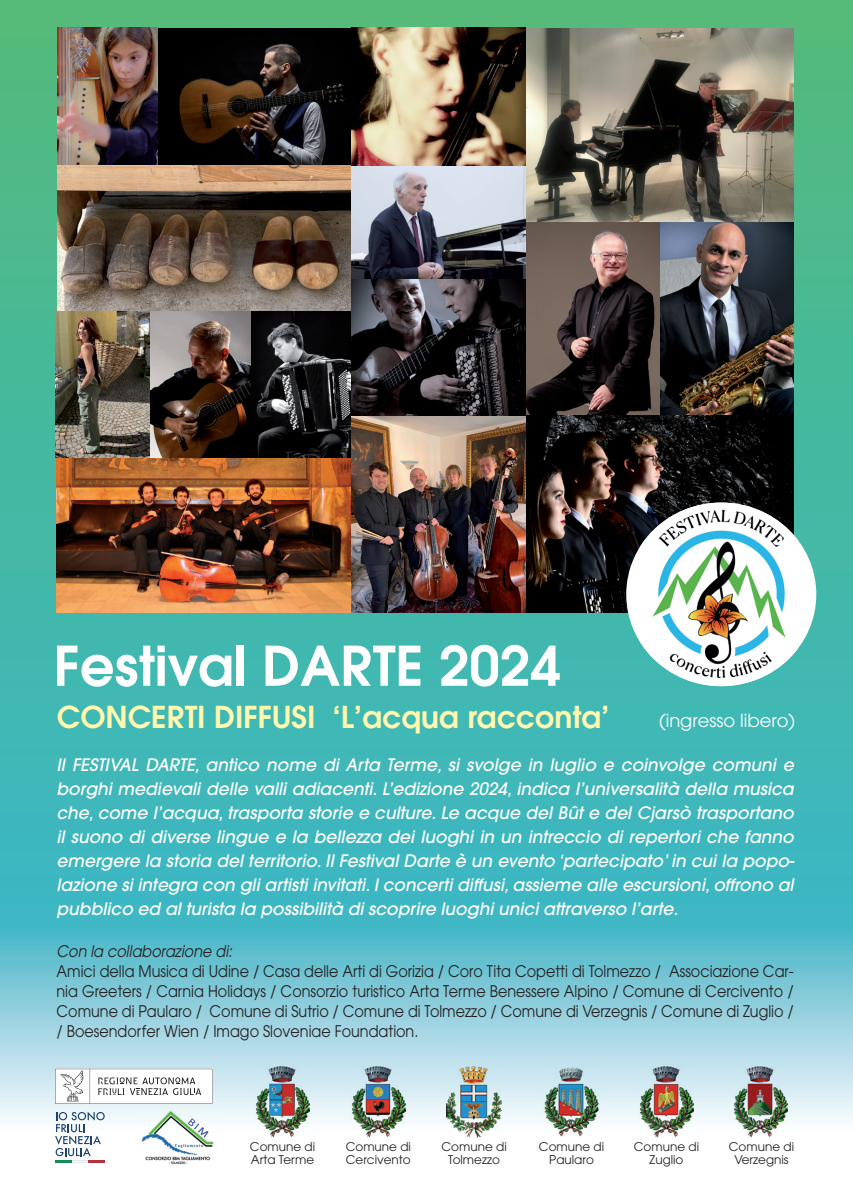
<style>
.page{position:relative;width:853px;height:1189px;background:#fff}
.page>*{position:absolute;margin:0;border:0;box-sizing:border-box;transform-origin:0 0}
.t1{font:600 54.2px "Avant Garde";color:#fff}
.t2{font:600 30px "Avant Garde";color:#fff8ae}
.t3{font:18px "Avant Garde";color:#fff}
.t4{font:italic 500 17.2px/24px "Avant Garde";color:#fff;text-align:justify}
.t5{font:16px/20px "Avant Garde";color:#231f20;text-align:justify;scale:.9 1}
.t6{font:italic 16px "Avant Garde";color:#231f20;scale:.9 1}
.t7{font:12px/13.2px "Avant Garde";color:#231f20;text-align:center}
</style>
<div class="page">
<img style="left:0;top:732px;width:458px;height:431px">
<img style="left:458px;top:120px;width:395px;height:1018px">
<img style="left:0;top:256px;width:460px;height:476px">
<img style="left:0;top:0;width:458px;height:256px">
<div style="left:458px;top:0;width:395px;height:120px;background:#56ba7a"></div>
<img style="left:157px;top:28px;width:194px;height:138px">
<img style="left:256px;top:1066px;width:53px;height:71px">
<img style="left:351px;top:1066px;width:54px;height:71px">
<img style="left:542px;top:1066px;width:58px;height:69px">
<img style="left:640px;top:1066px;width:53px;height:70px">
<img style="left:447px;top:1066px;width:54px;height:71px">
<img style="left:733px;top:1066px;width:54px;height:71px">
<img style="left:57px;top:28px;width:100px;height:138px">
<img style="left:525px;top:28px;width:268px;height:194px">
<img style="left:525px;top:222px;width:135px;height:193px">
<img style="left:660px;top:222px;width:133px;height:193px">
<img style="left:57px;top:457px;width:294px;height:155px">
<img style="left:525px;top:415px;width:269px;height:197px">
<img style="left:55px;top:310px;width:96px;height:147px">
<img style="left:151px;top:310px;width:101px;height:147px">
<svg style="left:252px;top:310px;width:99px;height:147px;background:#262627"></svg>
<div style="left:626px;top:502px;width:190px;height:184px;background:#fff;border-radius:50%"></div>
<img style="left:640px;top:502px;width:157px;height:184px">
<img style="left:57px;top:166px;width:294px;height:144px">
<img style="left:351px;top:415px;width:174px;height:197px">
<img style="left:351px;top:28px;width:174px;height:387px">
<svg style="left:55px;top:1068px;width:157px;height:35px"></svg>
<svg style="left:55px;top:1111px;width:50px;height:45px"></svg>
<hr style="left:56px;top:1159px;width:49px;height:3px;background:#1c4270">
<img style="left:135px;top:1107px;width:85px;height:58px">
<h1 class="t1" style="left:54px;top:630px;width:508px">Festival darte 2024</h1>
<h2 class="t2" style="left:57px;top:697px;width:554px">concerti diFFUsi ‘L’acqua racconta’</h2>
<p class="t3" style="left:659px;top:709px;width:138px">(ingresso libero)</p>
<p class="t4" style="left:57px;top:752px;width:740px">Il FESTIVAL DARTE, antico nome di Arta Terme, si svolge in luglio e coinvolge comuni e borghi medievali delle valli adiacenti. L’edizione 2024, indica l’universalità della musica che, come l’acqua, trasporta storie e culture. Le acque del Bût e del Cjarsò trasportano il suono di diverse lingue e la bellezza dei luoghi in un intreccio di repertori che fanno emergere la storia del territorio. Il Festival Darte è un evento ‘partecipato’ in cui la popo&shy;lazione si integra con gli artisti invitati. I concerti diffusi, assieme alle escursioni, offrono al pubblico ed al turista la possibilità di scoprire luoghi unici attraverso l’arte.</p>
<p class="t6" style="left:57px;top:941px;width:197px">Con la collaborazione di:</p>
<p class="t5" style="left:57px;top:960px;width:820px">Amici della Musica di Udine / Casa delle Arti di Gorizia / Coro Tita Copetti di Tolmezzo / Associazione Car&shy;nia Greeters / Carnia Holidays / Consorzio turistico Arta Terme Benessere Alpino / Comune di Cercivento / Comune di Paularo / Comune di Sutrio / Comune di Tolmezzo / Comune di Verzegnis / Comune di Zuglio / / Boesendorfer Wien / Imago Sloveniae Foundation.</p>
<p class="t7" style="left:250px;top:1139px;width:67px;text-align:left">Comune di<br>Arta Terme</p>
<p class="t7" style="left:346px;top:1139px;width:67px;text-align:left">Comune di<br>Cercivento</p>
<p class="t7" style="left:539px;top:1139px;width:67px">Comune di<br>Paularo</p>
<p class="t7" style="left:634px;top:1139px;width:67px">Comune di<br>Zuglio</p>
<p class="t7" style="left:441px;top:1139px;width:67px">Comune di<br>Tolmezzo</p>
<p class="t7" style="left:729px;top:1139px;width:67px">Comune di<br>Verzegnis</p>
</div>
